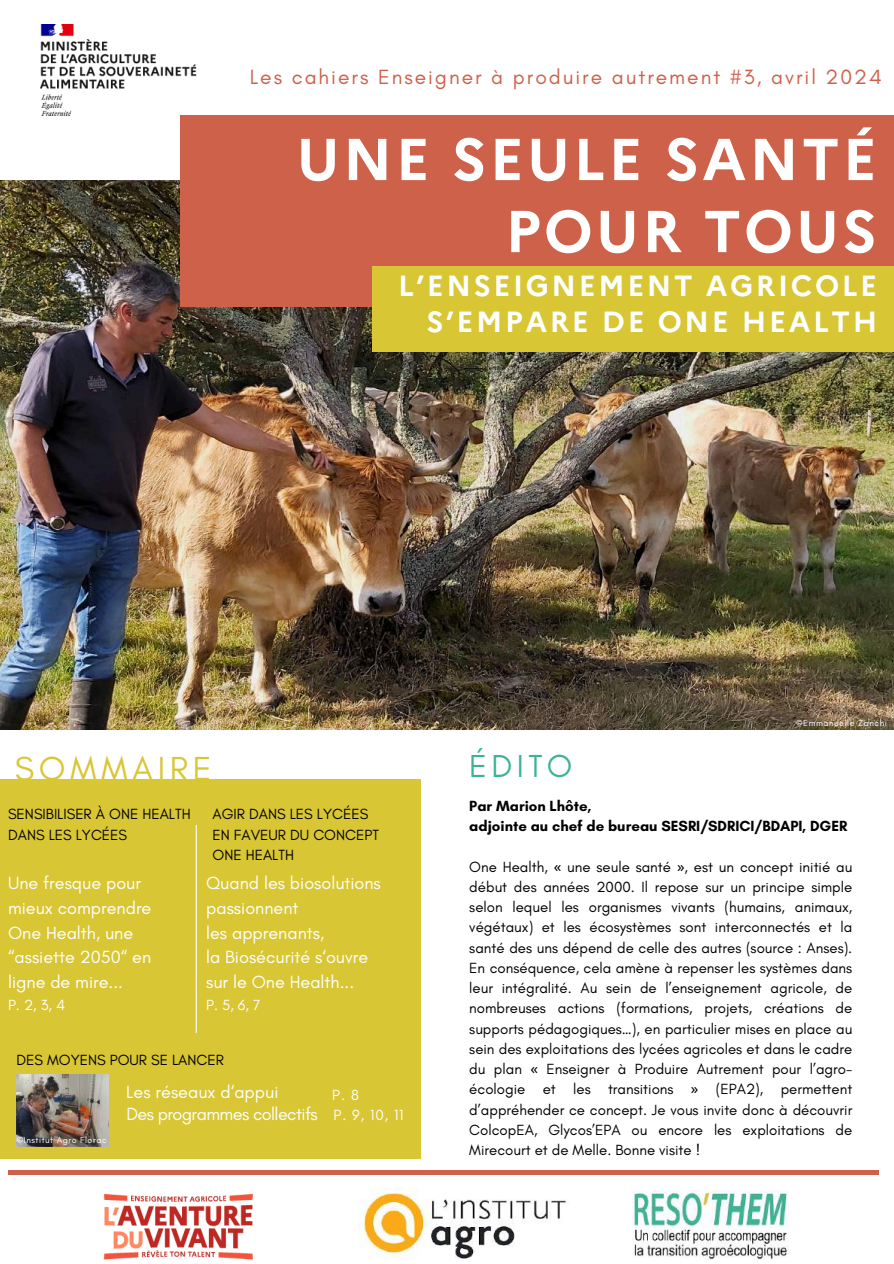
<style>
.page{position:relative;width:894px;height:1264px;background:#fff}
.page>*{position:absolute;margin:0;border:0;box-sizing:border-box;transform-origin:0 0}
.t1{font:700 58.8px/72px "Marianne";letter-spacing:.055em;color:#fff;text-align:right}
.t2{font:33.9px "Glacial Indifference";letter-spacing:.135em;color:#d8c634}
.t3{font:32.4px "Glacial Indifference";letter-spacing:.135em;color:#3cb397}
.t4{font:700 29.1px/36px "Marianne";letter-spacing:.09em;color:#fff;text-align:right}
.t5{font:21px "Glacial Indifference";letter-spacing:.095em;color:#ce614a}
.t6{font:18px/24.8px "Glacial Indifference";color:#fff}
.t7{font:18px "Glacial Indifference";letter-spacing:-.03em;color:#fff}
.t8{font:15px/20.2px "Glacial Indifference";color:#000}
.t9{font:700 15px/20.2px "Glacial Indifference";color:#000}
.t10{font:15px/19.8px "Glacial Indifference";color:#fff}
.t11{font:9px "Glacial Indifference";letter-spacing:.06em;color:#fff}
.s1{font-family:"Noto Sans"}
</style>
<div class="page">
<div style="left:8px;top:1169px;width:870px;height:5px;background:#ce614a"></div>
<img style="left:41px;top:24px;width:156px;height:91px">
<img style="left:0;top:180px;width:893px;height:549px">
<div style="left:180px;top:115px;width:713px;height:192px;background:#ce614a"></div>
<div style="left:372px;top:266px;width:521px;height:86px;background:#d8c634"></div>
<img style="left:103px;top:1193px;width:150px;height:67px">
<img style="left:360px;top:1187px;width:206px;height:72px">
<img style="left:632px;top:1190px;width:156px;height:69px">
<div style="left:0;top:779px;width:421px;height:379px;background:#d8c634"></div>
<img style="left:16px;top:1074px;width:93px;height:72px">
<hr style="left:196px;top:825px;width:1px;height:207px;background:#fff">
<h3 class="t5" style="left:250px;top:64px;width:633px">Les cahiers Enseigner à produire autrement #3, avril 2024</h3>
<h1 class="t1" style="left:296px;top:124px;width:581px">UNE SEULE SANTÉ<br>POUR TOUS</h1>
<h3 class="t4" style="left:398px;top:268px;width:480px">L’ENSEIGNEMENT AGRICOLE<br>S’EMPARE DE ONE HEALTH</h3>
<h2 class="t2" style="left:15px;top:747px;width:198px">SOMMAIRE</h2>
<p class="t8" style="left:8px;top:804px;width:184px">SENSIBILISER À ONE HEALTH<br>DANS LES LYCÉES</p>
<p class="t6" style="left:8px;top:870px;width:145px">Une fresque pour mieux comprendre<br>One Health, une “assiette 2050“ en ligne de mire...</p>
<p class="t10" style="left:8px;top:994px;width:59px">P. 2, 3, 4</p>
<p class="t8" style="left:212px;top:804px;width:168px">AGIR DANS LES LYCÉES<br>EN FAVEUR DU CONCEPT<br>ONE HEALTH</p>
<p class="t6" style="left:206px;top:870px;width:176px">Quand les biosolutions passionnent<br>les apprenants,<br>la Biosécurité s‘ouvre sur le One Health...</p>
<p class="t10" style="left:206px;top:994px;width:56px">P. 5, 6, 7</p>
<p class="t8" style="left:16px;top:1049px;width:209px">DES MOYENS POUR SE LANCER</p>
<p class="t6" style="left:126px;top:1078px;width:154px">Les réseaux d‘appui</p>
<p class="t11" style="left:17px;top:1133px;width:91px">©Institut Agro Florac</p>
<p class="t7" style="left:126px;top:1103px;width:193px">Des programmes collectifs</p>
<p class="t10" style="left:332px;top:1085px;width:73px">P. 8<br>P. 9, 10, 11</p>
<p class="t11" style="left:795px;top:718px;width:92px">©Emmanuelle Zanchi</p>
<h3 class="t3" style="left:469px;top:746px;width:105px">ÉDITO</h3>
<p class="t9" style="left:469px;top:795px;width:379px">Par Marion Lhôte,<br>adjointe au chef de bureau SESRI/SDRICI/BDAPI, DGER</p>
<p class="t8" style="left:469px;top:856px;width:384px;text-align:justify">One Health, <span class="s1">«</span> une seule santé <span class="s1">»</span>, est un concept initié au début des années 2000. Il repose sur un principe simple selon lequel les organismes vivants (humains, animaux, végétaux) et les écosystèmes sont interconnectés et la santé des uns dépend de celle des autres (source : Anses).<br>En conséquence, cela amène à repenser les systèmes dans leur intégralité. Au sein de l’enseignement agricole, de nombreuses actions (formations, projets, créations de supports pédagogiques…), en particulier mises en place au sein des exploitations des lycées agricoles et dans le cadre du plan <span class="s1">«</span> Enseigner à Produire Autrement pour l’agro&shy;écologie et les transitions <span class="s1">»</span> (EPA2), permettent d’appréhender ce concept. Je vous invite donc à découvrir ColcopEA, Glycos’EPA ou encore les exploitations de Mirecourt et de Melle. Bonne visite !</p>
</div>
